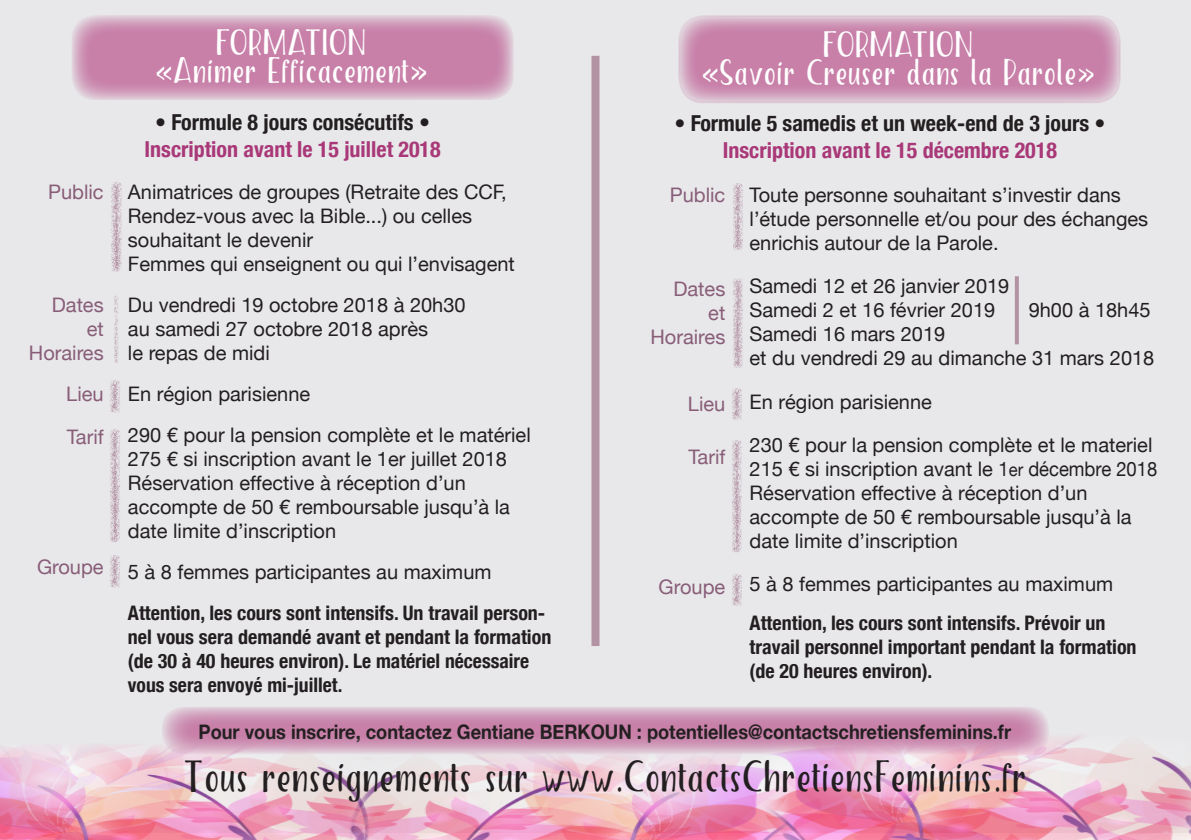
<style>
.page{position:relative;width:1191px;height:840px;background:#fff}
.page>*{position:absolute;margin:0;border:0;box-sizing:border-box;transform-origin:0 0}
.t1{font:32px "The Salvador Condensed";color:#231f20}
.t2{font:26px/28px "The Salvador Condensed";color:#fff;text-align:center}
.t3{font:700 condensed 22px "Helvetica Neue";color:#231f20}
.t4{font:700 condensed 22px "Helvetica Neue";color:#a93878}
.t5{font:20px/24px "Helvetica Neue";color:#231f20}
.t6{font:700 condensed 20px/24px "Helvetica Neue";color:#231f20}
.t7{font:700 20px "Helvetica Neue";color:#231f20;scale:.91 1}
.t8{font:20px "Helvetica Neue";color:#885d78}
.s1{font-size:18px}
</style>
<div class="page">
<div style="left:0;top:0;width:1191px;height:831px;background:#e8e8ea"></div>
<img style="left:788px;top:736px;width:403px;height:103px">
<img style="left:374px;top:754px;width:414px;height:85px">
<img style="left:0;top:744px;width:374px;height:95px">
<div style="left:591px;top:56px;width:8px;height:589px;background:#b392a3"></div>
<svg style="left:679px;top:16px;width:440px;height:86px;background:#cb8bb0"></svg>
<div style="left:678px;top:15px;width:442px;height:88px;border:2px solid #a93878;border-radius:24px"></div>
<svg style="left:732px;top:183px;width:11px;height:68px"></svg>
<svg style="left:732px;top:277px;width:11px;height:91px"></svg>
<svg style="left:731px;top:387px;width:11px;height:34px"></svg>
<svg style="left:731px;top:439px;width:11px;height:113px"></svg>
<svg style="left:731px;top:573px;width:11px;height:34px"></svg>
<svg style="left:162px;top:706px;width:887px;height:48px;background:#d09bba"></svg>
<svg style="left:71px;top:15px;width:443px;height:85px;background:#cc90b3"></svg>
<svg style="left:111px;top:181px;width:11px;height:91px"></svg>
<svg style="left:114px;top:295px;width:6px;height:68px"></svg>
<svg style="left:109px;top:379px;width:12px;height:34px"></svg>
<svg style="left:109px;top:428px;width:12px;height:114px"></svg>
<svg style="left:109px;top:554px;width:12px;height:34px"></svg>
<svg style="left:1014px;top:276px;width:4px;height:68px"></svg>
<p class="t8" style="left:48px;top:180px;width:57px">Public</p>
<p class="t8" style="left:52px;top:293px;width:53px">Dates</p>
<p class="t8" style="left:87px;top:317px;width:19px">et</p>
<p class="t8" style="left:29px;top:341px;width:76px">Horaires</p>
<p class="t8" style="left:66px;top:381px;width:39px">Lieu</p>
<p class="t8" style="left:67px;top:425px;width:39px">Tarif</p>
<p class="t8" style="left:37px;top:554px;width:68px">Groupe</p>
<h2 class="t2" style="left:155px;top:32px;width:275px">FORMATION<br>«Animer Efficacement»</h2>
<p class="t3" style="left:155px;top:109px;width:276px">• Formule 8 jours consécutifs •</p>
<p class="t4" style="left:145px;top:135px;width:298px">Inscription avant le 15 juillet 2018</p>
<p class="t5" style="left:128px;top:180px;width:388px">Animatrices de groupes (Retraite des CCF, Rendez-vous avec la Bible...) ou celles souhaitant le devenir<br>Femmes qui enseignent ou qui l’envisagent</p>
<p class="t5" style="left:128px;top:292px;width:339px">Du vendredi 19 octobre 2018 à 20h30 au samedi 27 octobre 2018 après<br>le repas de midi</p>
<p class="t5" style="left:128px;top:381px;width:184px">En région parisienne</p>
<p class="t5" style="left:128px;top:422px;width:404px">290 € pour la pension complète et le matériel</p>
<p class="t5" style="left:128px;top:446px;width:380px">275 € si inscription avant le 1er juillet 2018</p>
<p class="t5" style="left:128px;top:470px;width:339px">Réservation effective à réception d’un</p>
<p class="t5" style="left:128px;top:494px;width:384px">accompte de 50 € remboursable jusqu’à la</p>
<p class="t5" style="left:128px;top:518px;width:210px">date limite d’inscription</p>
<p class="t5" style="left:128px;top:559px;width:365px">5 à 8 femmes participantes au maximum</p>
<p class="t6" style="left:128px;top:600px;width:425px">Attention, les cours sont intensifs. Un travail person&shy;nel vous sera demandé avant et pendant la formation (de 30 à 40 heures environ). Le matériel nécessaire vous sera envoyé mi-juillet.</p>
<h2 class="t2" style="left:701px;top:34px;width:396px">FORMATION<br>«Savoir Creuser dans la Parole»</h2>
<p class="t3" style="left:674px;top:110px;width:432px">• Formule 5 samedis et un week-end de 3 jours •</p>
<p class="t4" style="left:723px;top:136px;width:336px">Inscription avant le 15 décembre 2018</p>
<p class="t8" style="left:670px;top:183px;width:57px">Public</p>
<p class="t8" style="left:673px;top:276px;width:53px">Dates</p>
<p class="t8" style="left:708px;top:300px;width:19px">et</p>
<p class="t8" style="left:650px;top:324px;width:76px">Horaires</p>
<p class="t8" style="left:688px;top:392px;width:39px">Lieu</p>
<p class="t8" style="left:688px;top:445px;width:39px">Tarif</p>
<p class="t8" style="left:658px;top:574px;width:68px">Groupe</p>
<p class="t5" style="left:749px;top:182px;width:400px">Toute personne souhaitant s’investir dans l’étude personnelle et/ou pour des échanges enrichis autour de la Parole.</p>
<p class="t5" style="left:749px;top:274px;width:261px">Samedi 12 et 26 janvier 2019</p>
<p class="t5" style="left:749px;top:298px;width:247px">Samedi 2 et 16 février 2019</p>
<p class="t5" style="left:1028px;top:298px;width:123px">9h00 à 18h45</p>
<p class="t5" style="left:749px;top:322px;width:197px">Samedi 16 mars 2019</p>
<p class="t5" style="left:749px;top:346px;width:406px">et du vendredi 29 au dimanche 31 mars 2018</p>
<p class="t5" style="left:749px;top:389px;width:184px">En région parisienne</p>
<p class="t5" style="left:749px;top:432px;width:404px">230 € pour la pension complète et le materiel</p>
<p class="t5" style="left:749px;top:456px;width:409px">215 € si inscription avant le 1<span class="s1">er</span> décembre 2018</p>
<p class="t5" style="left:749px;top:480px;width:339px">Réservation effective à réception d’un</p>
<p class="t5" style="left:749px;top:504px;width:383px">accompte de 50 € remboursable jusqu’à la date limite d’inscription</p>
<p class="t5" style="left:749px;top:571px;width:365px">5 à 8 femmes participantes au maximum</p>
<p class="t6" style="left:749px;top:610px;width:388px">Attention, les cours sont intensifs. Prévoir un travail personnel important pendant la formation (de 20 heures environ).</p>
<p class="t7" style="left:198px;top:718px;width:894px">Pour vous inscrire, contactez Gentiane BERKOUN : potentielles@contactschretiensfeminins.fr</p>
<p class="t1" style="left:184px;top:761px;width:845px">Tous renseignements sur www.ContactsChretiensFeminins.fr</p>
</div>
